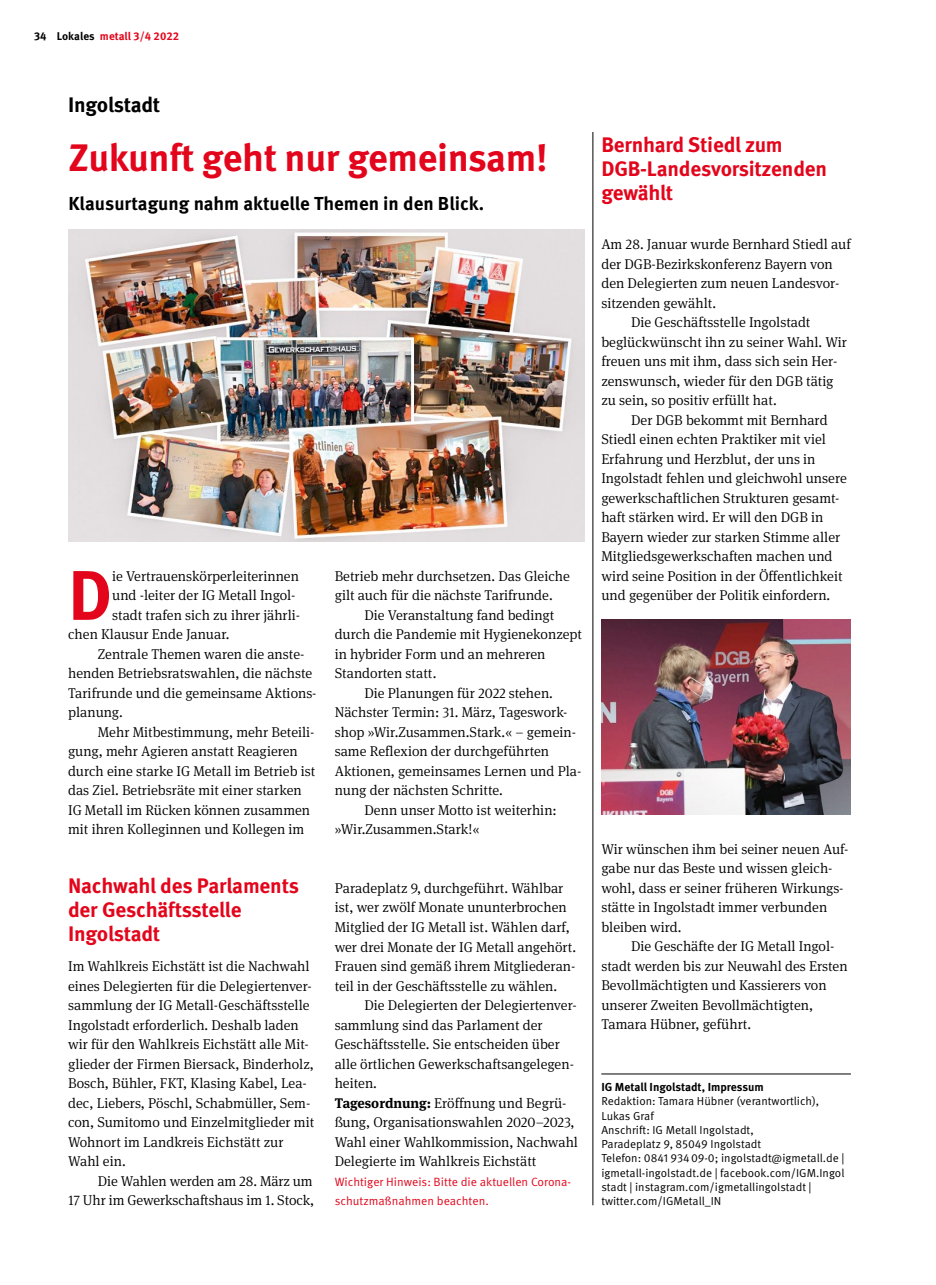
<style>
.page{position:relative;width:936px;height:1285px;background:#fff}
.page>*{position:absolute;margin:0;border:0;box-sizing:border-box;transform-origin:0 0}
.t1{font:700 70.05px "Meta IGMT";color:#e3051b}
.t2{font:700 38.25px "Meta IGMT";letter-spacing:-.01em;color:#e3051b}
.t3{font:700 21px/24px "Meta IGMT";letter-spacing:-.01em;color:#e3051b}
.t4{font:700 21px "Meta IGMT";letter-spacing:-.015em;color:#000}
.t5{font:700 18.75px "Meta IGMT";color:#000}
.t6{font:300 14.25px/19.5px "Meta Serif IGMT";color:#000}
.t7{font:12px/19.5px "Meta IGMT";color:#e3051b}
.t8{font:11.7px/14.2px "Meta IGMT";color:#000}
.t9{font:700 11.7px "Meta IGMT";color:#000}
.t10{font:700 11.25px "Meta IGMT";letter-spacing:.005em;color:#e3051b}
.s1{color:#000}
.s2{font-weight:700;font-size:13.8px}
</style>
<div class="page">
<img style="left:68px;top:229px;width:516px;height:312px">
<hr style="left:592px;top:132px;width:1px;height:1072px;background:#000">
<hr style="left:601px;top:1073px;width:249px;height:1px;background:#000">
<img style="left:601px;top:619px;width:249px;height:195px">
<p class="t10" style="left:34px;top:27px;width:147px"><span class="s1">34 Lokales</span> metall 3/4 2022</p>
<h3 class="t4" style="left:68px;top:89px;width:94px">Ingolstadt</h3>
<h2 class="t2" style="left:68px;top:128px;width:481px">Zukunft geht nur gemeinsam!</h2>
<h3 class="t5" style="left:68px;top:189px;width:417px">Klausurtagung nahm aktuelle Themen in den Blick.</h3>
<h1 class="t1" style="left:68px;top:540px;width:46px">D</h1>
<p class="t6" style="left:112px;top:565px;width:188px">ie Vertrauenskörperleiterinnen</p>
<p class="t6" style="left:112px;top:585px;width:185px">und -leiter der IG Metall Ingol-</p>
<p class="t6" style="left:112px;top:604px;width:190px">stadt trafen sich zu ihrer jährli-</p>
<p class="t6" style="left:68px;top:624px;width:163px">chen Klausur Ende Januar.</p>
<p class="t6" style="left:98px;top:643px;width:208px">Zentrale Themen waren die anste-</p>
<p class="t6" style="left:68px;top:663px;width:246px">henden Betriebsratswahlen, die nächste</p>
<p class="t6" style="left:68px;top:682px;width:250px">Tarifrunde und die gemeinsame Aktions-</p>
<p class="t6" style="left:68px;top:702px;width:56px">planung.</p>
<p class="t6" style="left:98px;top:721px;width:218px">Mehr Mitbestimmung, mehr Beteili-</p>
<p class="t6" style="left:68px;top:740px;width:231px">gung, mehr Agieren anstatt Reagieren</p>
<p class="t6" style="left:68px;top:760px;width:249px">durch eine starke IG Metall im Betrieb ist</p>
<p class="t6" style="left:68px;top:779px;width:235px">das Ziel. Betriebsräte mit einer starken</p>
<p class="t6" style="left:68px;top:799px;width:243px">IG Metall im Rücken können zusammen</p>
<p class="t6" style="left:68px;top:818px;width:238px">mit ihren Kolleginnen und Kollegen im</p>
<h3 class="t3" style="left:68px;top:872px;width:232px">Nachwahl des Parlaments der Geschäftsstelle<br>Ingolstadt</h3>
<p class="t6" style="left:68px;top:955px;width:248px">Im Wahlkreis Eichstätt ist die Nachwahl eines Delegierten für die Delegiertenver&shy;sammlung der IG Metall-Geschäftsstelle Ingolstadt erforderlich. Deshalb laden wir für den Wahlkreis Eichstätt alle Mit&shy;glieder der Firmen Biersack, Binderholz, Bosch, Bühler, FKT, Klasing Kabel, Lea&shy;dec, Liebers, Pöschl, Schabmüller, Sem&shy;con, Sumitomo und Einzelmitglieder mit Wohnort im Landkreis Eichstätt zur Wahl ein.</p>
<p class="t6" style="left:68px;top:1169px;width:247px;text-align:right">Die Wahlen werden am 28. März um<br>17 Uhr im Gewerkschaftshaus im 1. Stock,</p>
<p class="t6" style="left:335px;top:565px;width:237px">Betrieb mehr durchsetzen. Das Gleiche gilt auch für die nächste Tarifrunde.</p>
<p class="t6" style="left:364px;top:604px;width:191px">Die Veranstaltung fand bedingt</p>
<p class="t6" style="left:335px;top:623px;width:249px">durch die Pandemie mit Hygienekonzept</p>
<p class="t6" style="left:335px;top:643px;width:212px">in hybrider Form und an mehreren</p>
<p class="t6" style="left:335px;top:662px;width:103px">Standorten statt.</p>
<p class="t6" style="left:364px;top:682px;width:190px">Die Planungen für 2022 stehen.</p>
<p class="t6" style="left:335px;top:701px;width:234px">Nächster Termin: 31. März, Tageswork-</p>
<p class="t6" style="left:335px;top:721px;width:243px">shop »Wir.Zusammen.Stark.« – gemein-</p>
<p class="t6" style="left:335px;top:740px;width:216px">same Reflexion der durchgeführten</p>
<p class="t6" style="left:335px;top:760px;width:248px">Aktionen, gemeinsames Lernen und Pla-</p>
<p class="t6" style="left:335px;top:779px;width:170px">nung der nächsten Schritte.</p>
<p class="t6" style="left:364px;top:799px;width:194px">Denn unser Motto ist weiterhin:</p>
<p class="t6" style="left:335px;top:818px;width:146px">»Wir.Zusammen.Stark!«</p>
<p class="t6" style="left:335px;top:877px;width:243px">Paradeplatz 9, durchgeführt. Wählbar ist, wer zwölf Monate ununterbrochen Mitglied der IG Metall ist. Wählen darf, wer drei Monate der IG Metall angehört.<br>Frauen sind gemäß ihrem Mitgliederan&shy;teil in der Geschäftsstelle zu wählen.</p>
<p class="t6" style="left:335px;top:994px;width:245px;text-indent:30px">Die Delegierten der Delegiertenver&shy;sammlung sind das Parlament der Geschäftsstelle. Sie entscheiden über alle örtlichen Gewerkschaftsangelegen&shy;heiten.<br><span class="s2">Tagesordnung:</span> Eröffnung und Begrü&shy;ßung, Organisationswahlen 2020–2023, Wahl einer Wahlkommission, Nachwahl Delegierte im Wahlkreis Eichstätt</p>
<p class="t7" style="left:335px;top:1170px;width:238px">Wichtiger Hinweis: Bitte die aktuellen Corona&shy;schutzmaßnahmen beachten.</p>
<h3 class="t3" style="left:601px;top:131px;width:227px">Bernhard Stiedl zum<br>DGB-Landesvorsitzenden gewählt</h3>
<p class="t6" style="left:601px;top:234px;width:251px">Am 28. Januar wurde Bernhard Stiedl auf</p>
<p class="t6" style="left:601px;top:253px;width:233px">der DGB-Bezirkskonferenz Bayern von</p>
<p class="t6" style="left:601px;top:273px;width:239px">den Delegierten zum neuen Landesvor-</p>
<p class="t6" style="left:601px;top:292px;width:116px">sitzenden gewählt.</p>
<p class="t6" style="left:631px;top:312px;width:181px">Die Geschäftsstelle Ingolstadt</p>
<p class="t6" style="left:601px;top:331px;width:247px">beglückwünscht ihn zu seiner Wahl. Wir</p>
<p class="t6" style="left:601px;top:351px;width:237px">freuen uns mit ihm, dass sich sein Her-</p>
<p class="t6" style="left:601px;top:370px;width:234px">zenswunsch, wieder für den DGB tätig</p>
<p class="t6" style="left:601px;top:390px;width:177px">zu sein, so positiv erfüllt hat.</p>
<p class="t6" style="left:631px;top:409px;width:198px">Der DGB bekommt mit Bernhard</p>
<p class="t6" style="left:601px;top:429px;width:226px">Stiedl einen echten Praktiker mit viel</p>
<p class="t6" style="left:601px;top:448px;width:216px">Erfahrung und Herzblut, der uns in</p>
<p class="t6" style="left:601px;top:467px;width:247px">Ingolstadt fehlen und gleichwohl unsere</p>
<p class="t6" style="left:601px;top:487px;width:240px">gewerkschaftlichen Strukturen gesamt-</p>
<p class="t6" style="left:601px;top:506px;width:223px">haft stärken wird. Er will den DGB in</p>
<p class="t6" style="left:601px;top:526px;width:240px">Bayern wieder zur starken Stimme aller</p>
<p class="t6" style="left:601px;top:545px;width:233px">Mitgliedsgewerkschaften machen und</p>
<p class="t6" style="left:601px;top:565px;width:243px">wird seine Position in der Öffentlichkeit</p>
<p class="t6" style="left:601px;top:584px;width:230px">und gegenüber der Politik einfordern.</p>
<p class="t6" style="left:601px;top:838px;width:249px">Wir wünschen ihm bei seiner neuen Auf&shy;gabe nur das Beste und wissen gleich&shy;wohl, dass er seiner früheren Wirkungs&shy;stätte in Ingolstadt immer verbunden bleiben wird.</p>
<p class="t6" style="left:601px;top:935px;width:248px;text-indent:30px">Die Geschäfte der IG Metall Ingol&shy;stadt werden bis zur Neuwahl des Ersten Bevollmächtigten und Kassierers von unserer Zweiten Bevollmächtigten, Tamara Hübner, geführt.</p>
<p class="t9" style="left:601px;top:1077px;width:164px">IG Metall Ingolstadt, Impressum</p>
<p class="t8" style="left:601px;top:1093px;width:245px">Redaktion: Tamara Hübner (verantwortlich), Lukas Graf<br>Anschrift: IG Metall Ingolstadt,<br>Paradeplatz 9, 85049 Ingolstadt<br>Telefon: 0841 934 09-0; ingolstadt@igmetall.de | igmetall-ingolstadt.de | facebook.com/IGM.Ingol stadt | instagram.com/igmetallingolstadt | twitter.com/IGMetall_IN</p>
</div>
